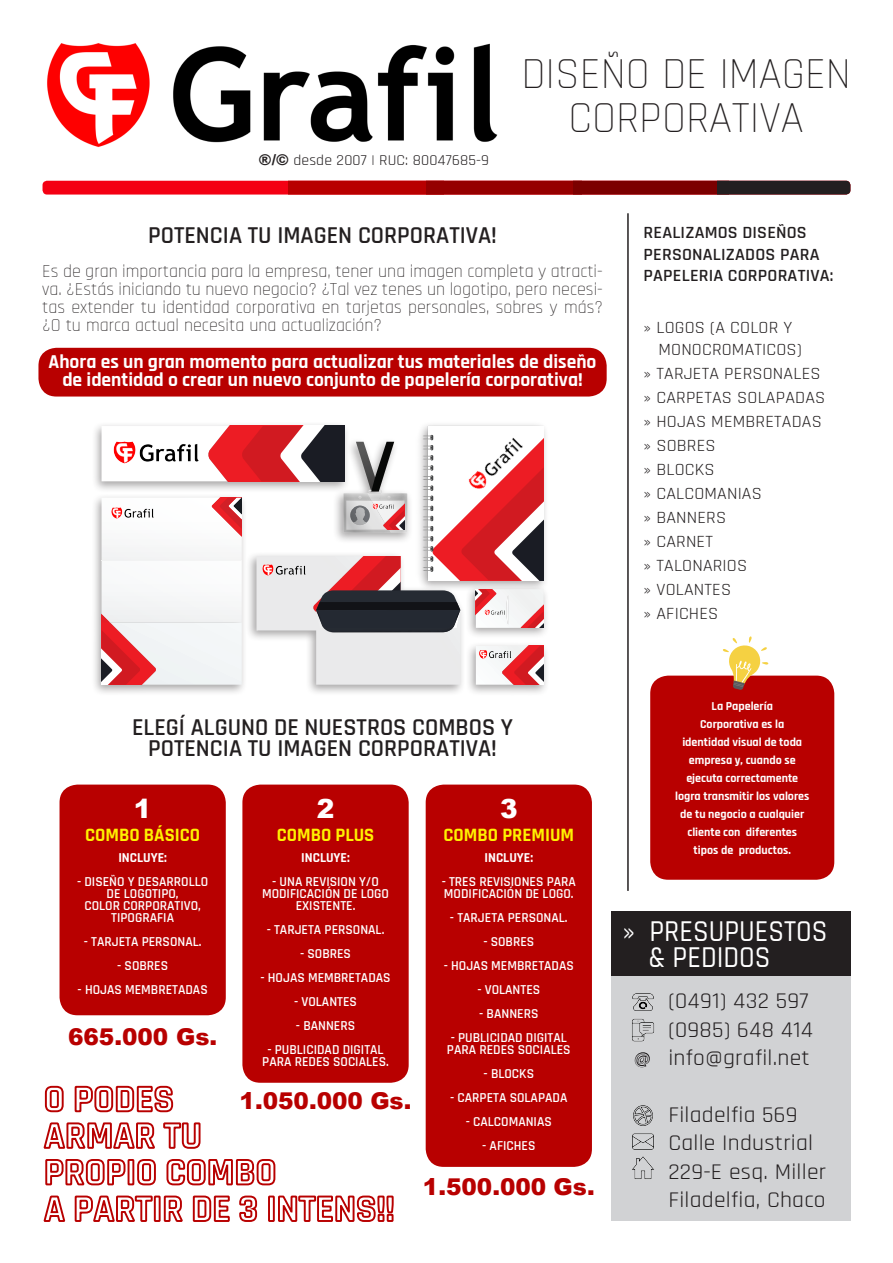
<style>
.page{position:relative;width:893px;height:1263px;background:#fff}
.page>*{position:absolute;margin:0;border:0;box-sizing:border-box;transform-origin:0 0}
.t1{font:300 43.8px "Rajdhani";color:#231f20}
.t2{font:500 30px "Rajdhani";color:#fff;scale:.94 1}
.t3{font:900 26.4px "Arial";color:#fff}
.t4{font:600 24px "Rajdhani";color:#231f20}
.t5{font:900 23.1px "Arial";color:#b80000}
.t6{font:22.2px "Rajdhani";letter-spacing:.01em;color:#231f20;scale:1.06 1}
.t7{font:19.65px "Myriad Pro";color:#fff;scale:1.06 1}
.t8{font:700 19.5px/18px "Rajdhani";color:#fff;text-align:center}
.t9{font:700 18.75px "Rajdhani";color:#fff101}
.t10{font:300 18px/18px "Rajdhani";color:#231f20;text-align:justify}
.t11{font:16.95px "Rajdhani";letter-spacing:.01em;color:#231f20;scale:1.06 1}
.t12{font:600 16.95px "Rajdhani";letter-spacing:.01em;color:#231f20;scale:1.06 1}
.t13{font:14.85px "Rajdhani";letter-spacing:.01em;color:#231f20;scale:1.06 1}
.t14{font:600 13.5px/12px "Rajdhani";color:#fff;text-align:center}
.t15{font:700 13.5px "Rajdhani";color:#fff}
.t16{font:700 12px/18px "Rajdhani";color:#fff;text-align:center}
.s1{font-family:"Arial";font-weight:900}
</style>
<div class="page">
<div style="left:38px;top:348px;width:569px;height:48px;background:#b80000;border-radius:18px"></div>
<div style="left:43px;top:181px;width:807px;height:14px;background:#f40013;border-radius:5px"></div>
<div style="left:288px;top:181px;width:156px;height:14px;background:#b80000"></div>
<div style="left:427px;top:181px;width:155px;height:14px;background:#950000"></div>
<div style="left:573px;top:181px;width:156px;height:14px;background:#7b0000"></div>
<div style="left:717px;top:181px;width:133px;height:14px;background:#231f20"></div>
<hr style="left:627px;top:213px;width:2px;height:678px;background:#231f20">
<div style="left:650px;top:676px;width:184px;height:204px;background:#b80000;border-radius:18px"></div>
<svg style="left:723px;top:636px;width:45px;height:54px"></svg>
<div style="left:91px;top:421px;width:259px;height:72px;background:#231f20;opacity:.4"></div>
<div style="left:413px;top:421px;width:136px;height:171px;background:#231f20;opacity:.4"></div>
<div style="left:246px;top:551px;width:220px;height:145px;background:#231f20;opacity:.4"></div>
<div style="left:91px;top:493px;width:156px;height:203px;background:#231f20;opacity:.4"></div>
<div style="left:465px;top:584px;width:84px;height:112px;background:#231f20;opacity:.4"></div>
<svg style="left:102px;top:426px;width:442px;height:259px"></svg>
<img style="left:506px;top:595px;width:2px;height:30px">
<img style="left:479px;top:649px;width:34px;height:10px">
<img style="left:485px;top:610px;width:20px;height:6px">
<div style="left:60px;top:784px;width:166px;height:231px;background:#b80000;border-radius:18px"></div>
<div style="left:242px;top:784px;width:167px;height:299px;background:#b80000;border-radius:18px"></div>
<div style="left:426px;top:784px;width:166px;height:383px;background:#b80000;border-radius:18px"></div>
<img style="left:47px;top:43px;width:103px;height:104px">
<img style="left:173px;top:43px;width:325px;height:100px">
<div style="left:610px;top:911px;width:240px;height:245px;background:#231f20"></div>
<div style="left:610px;top:976px;width:240px;height:244px;background:#d1d2d4"></div>
<img style="left:632px;top:993px;width:22px;height:18px">
<img style="left:632px;top:1133px;width:22px;height:17px">
<img style="left:632px;top:1156px;width:22px;height:23px">
<img style="left:633px;top:1105px;width:20px;height:21px">
<img style="left:632px;top:1018px;width:22px;height:24px">
<svg style="left:634px;top:1052px;width:16px;height:16px"></svg>
<svg style="left:44px;top:1085px;width:20px;height:28px"></svg>
<svg style="left:74px;top:1085px;width:100px;height:28px"></svg>
<svg style="left:45px;top:1122px;width:110px;height:27px"></svg>
<svg style="left:163px;top:1122px;width:38px;height:27px"></svg>
<svg style="left:45px;top:1159px;width:81px;height:27px"></svg>
<div style="left:128px;top:1159px;width:6px;height:26px;border:2px solid #b80000"></div>
<svg style="left:137px;top:1159px;width:19px;height:27px"></svg>
<svg style="left:166px;top:1159px;width:110px;height:27px"></svg>
<svg style="left:45px;top:1195px;width:21px;height:27px"></svg>
<svg style="left:74px;top:1195px;width:80px;height:27px"></svg>
<div style="left:154px;top:1195px;width:7px;height:27px;border:2px solid #b80000"></div>
<svg style="left:163px;top:1195px;width:20px;height:27px"></svg>
<svg style="left:192px;top:1195px;width:38px;height:27px"></svg>
<svg style="left:239px;top:1195px;width:19px;height:27px"></svg>
<div style="left:268px;top:1195px;width:7px;height:27px;border:2px solid #b80000"></div>
<svg style="left:278px;top:1195px;width:116px;height:27px"></svg>
<p class="t13" style="left:259px;top:151px;width:219px"><span class="s1">®/©</span> desde 2007 | RUC: 80047685-9</p>
<p class="t1" style="left:521px;top:50px;width:331px">DISEÑO DE IMAGEN</p>
<p class="t1" style="left:569px;top:94px;width:237px">CORPORATIVA</p>
<p class="t4" style="left:148px;top:221px;width:350px">POTENCIA TU IMAGEN CORPORATIVA!</p>
<p class="t10" style="left:42px;top:263px;width:562px">Es de gran importancia para la empresa, tener una imagen completa y atracti&shy;va. ¿Estás iniciando tu nuevo negocio? ¿Tal vez tenes un logotipo, pero necesi&shy;tas extender tu identidad corporativa en tarjetas personales, sobres y más? ¿O tu marca actual necesita una actualización?</p>
<p class="t8" style="left:49px;top:353px;width:549px">Ahora es un gran momento para actualizar tus materiales de diseño de identidad o crear un nuevo conjunto de papelería corporativa!</p>
<p class="t12" style="left:644px;top:222px;width:156px">REALIZAMOS DISEÑOS</p>
<p class="t12" style="left:644px;top:244px;width:168px">PERSONALIZADOS PARA</p>
<p class="t12" style="left:644px;top:266px;width:181px">PAPELERIA CORPORATIVA:</p>
<p class="t11" style="left:644px;top:317px;width:142px">» LOGOS (A COLOR Y</p>
<p class="t11" style="left:658px;top:340px;width:137px">MONOCROMATICOS)</p>
<p class="t11" style="left:644px;top:364px;width:169px">» TARJETA PERSONALES</p>
<p class="t11" style="left:644px;top:388px;width:173px">» CARPETAS SOLAPADAS</p>
<p class="t11" style="left:644px;top:412px;width:170px">» HOJAS MEMBRETADAS</p>
<p class="t11" style="left:644px;top:436px;width:70px">» SOBRES</p>
<p class="t11" style="left:644px;top:460px;width:69px">» BLOCKS</p>
<p class="t11" style="left:644px;top:484px;width:113px">» CALCOMANIAS</p>
<p class="t11" style="left:644px;top:508px;width:79px">» BANNERS</p>
<p class="t11" style="left:644px;top:532px;width:67px">» CARNET</p>
<p class="t11" style="left:644px;top:556px;width:99px">» TALONARIOS</p>
<p class="t11" style="left:644px;top:580px;width:84px">» VOLANTES</p>
<p class="t11" style="left:644px;top:604px;width:72px">» AFICHES</p>
<p class="t4" style="left:132px;top:713px;width:383px">ELEGÍ ALGUNO DE NUESTROS COMBOS Y</p>
<p class="t4" style="left:148px;top:734px;width:350px">POTENCIA TU IMAGEN CORPORATIVA!</p>
<p class="t3" style="left:134px;top:790px;width:19px">1</p>
<p class="t15" style="left:118px;top:850px;width:50px">INCLUYE:</p>
<p class="t14" style="left:77px;top:876px;width:133px">- DISEÑO Y DESARROLLO</p>
<p class="t14" style="left:107px;top:888px;width:74px">DE LOGOTIPO,</p>
<p class="t14" style="left:84px;top:900px;width:118px">COLOR CORPORATIVO,</p>
<p class="t14" style="left:111px;top:912px;width:64px">TIPOGRAFIA</p>
<p class="t14" style="left:84px;top:936px;width:119px">- TARJETA PERSONAL.</p>
<p class="t14" style="left:117px;top:960px;width:52px">- SOBRES</p>
<p class="t14" style="left:78px;top:984px;width:132px">- HOJAS MEMBRETADAS</p>
<p class="t9" style="left:85px;top:824px;width:117px">COMBO BÁSICO</p>
<p class="t5" style="left:68px;top:1020px;width:151px">665.000 Gs.</p>
<p class="t3" style="left:317px;top:790px;width:19px">2</p>
<p class="t15" style="left:301px;top:850px;width:50px">INCLUYE:</p>
<p class="t14" style="left:262px;top:876px;width:128px">- UNA REVISION Y/O<br>MODIFICACIÓN DE LOGO<br>EXISTENTE.</p>
<p class="t14" style="left:267px;top:924px;width:119px">- TARJETA PERSONAL.</p>
<p class="t14" style="left:300px;top:948px;width:52px">- SOBRES</p>
<p class="t14" style="left:260px;top:972px;width:132px">- HOJAS MEMBRETADAS</p>
<p class="t14" style="left:294px;top:996px;width:64px">- VOLANTES</p>
<p class="t14" style="left:296px;top:1020px;width:61px">- BANNERS</p>
<p class="t14" style="left:262px;top:1044px;width:128px">- PUBLICIDAD DIGITAL<br>PARA REDES SOCIALES.</p>
<p class="t9" style="left:277px;top:824px;width:99px">COMBO PLUS</p>
<p class="t5" style="left:240px;top:1084px;width:173px">1.050.000 Gs.</p>
<p class="t3" style="left:500px;top:790px;width:19px">3</p>
<p class="t15" style="left:484px;top:850px;width:50px">INCLUYE:</p>
<p class="t14" style="left:442px;top:876px;width:136px">- TRES REVISIONES PARA</p>
<p class="t14" style="left:444px;top:888px;width:131px">MODIFICACIÓN DE LOGO.</p>
<p class="t14" style="left:450px;top:912px;width:119px">- TARJETA PERSONAL.</p>
<p class="t14" style="left:483px;top:936px;width:52px">- SOBRES</p>
<p class="t14" style="left:444px;top:960px;width:132px">- HOJAS MEMBRETADAS</p>
<p class="t14" style="left:477px;top:984px;width:64px">- VOLANTES</p>
<p class="t14" style="left:479px;top:1008px;width:61px">- BANNERS</p>
<p class="t14" style="left:447px;top:1032px;width:125px;text-align:left">- PUBLICIDAD DIGITAL<br>PARA REDES SOCIALES</p>
<p class="t14" style="left:484px;top:1068px;width:52px">- BLOCKS</p>
<p class="t14" style="left:450px;top:1092px;width:119px">- CARPETA SOLAPADA</p>
<p class="t14" style="left:466px;top:1116px;width:88px">- CALCOMANIAS</p>
<p class="t14" style="left:482px;top:1140px;width:55px">- AFICHES</p>
<p class="t9" style="left:443px;top:824px;width:132px">COMBO PREMIUM</p>
<p class="t5" style="left:423px;top:1169px;width:173px">1.500.000 Gs.</p>
<p class="t16" style="left:712px;top:698px;width:63px">La Papelería</p>
<p class="t16" style="left:700px;top:716px;width:86px">Corporativa es la</p>
<p class="t16" style="left:682px;top:734px;width:121px">identidad visual de toda empresa y, cuando se</p>
<p class="t16" style="left:675px;top:770px;width:136px">ejecuta correctamente logra transmitir los valores de tu negocio a cualquier cliente con diferentes tipos de productos.</p>
<p class="t2" style="left:623px;top:914px;width:219px">» PRESUPUESTOS</p>
<p class="t2" style="left:648px;top:940px;width:131px">&amp; PEDIDOS</p>
<h3 class="t7" style="left:634px;top:1046px;width:16px">@</h3>
<p class="t6" style="left:668px;top:989px;width:134px">(0491) 432 597</p>
<p class="t6" style="left:668px;top:1017px;width:138px">(0985) 648 414</p>
<p class="t6" style="left:668px;top:1045px;width:135px">info@grafil.net</p>
<p class="t6" style="left:668px;top:1102px;width:123px">Filadelfia 569</p>
<p class="t6" style="left:668px;top:1130px;width:138px">Calle Industrial</p>
<p class="t6" style="left:668px;top:1159px;width:150px">229-E esq. Miller</p>
<p class="t6" style="left:668px;top:1187px;width:150px">Filadelfia, Chaco</p>
</div>
